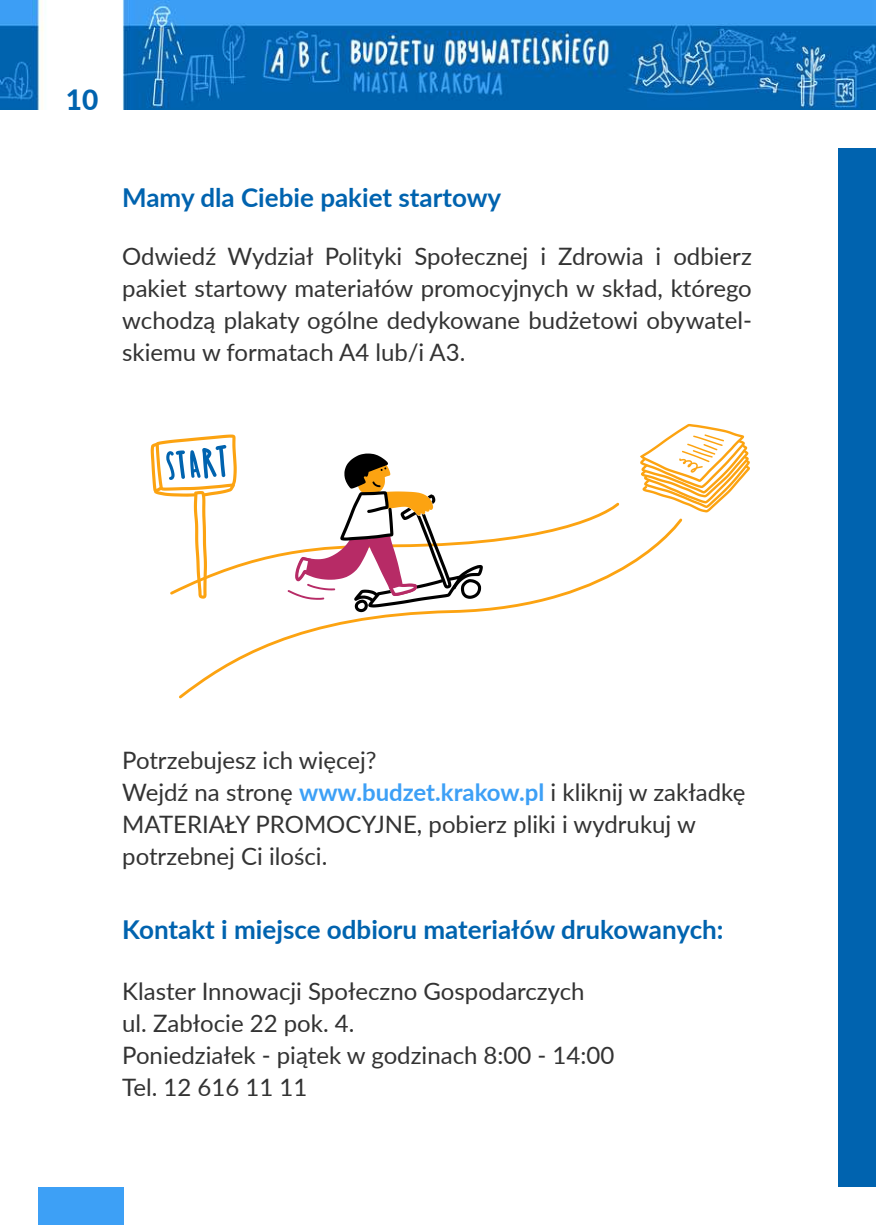
<style>
.page{position:relative;width:876px;height:1225px;background:#fff}
.page>*{position:absolute;margin:0;border:0;box-sizing:border-box;transform-origin:0 0}
.t1{font:800 28px "Lato";color:#0063af}
.t2{font:700 26px "Lato";color:#0063af}
.t3{font:24px/32px "Lato";color:#333}
.s1{font-weight:700;color:#3da0f6}
</style>
<div class="page">
<svg style="left:640px;top:424px;width:110px;height:88px"></svg>
<svg style="left:179px;top:517px;width:504px;height:182px"></svg>
<svg style="left:288px;top:453px;width:195px;height:159px"></svg>
<svg style="left:151px;top:434px;width:86px;height:164px"></svg>
<div style="left:38px;top:1187px;width:85px;height:38px;background:#3da0f6"></div>
<div style="left:838px;top:148px;width:38px;height:1039px;background:#0063af"></div>
<img style="left:1px;top:0;width:875px;height:110px">
<p class="t1" style="left:66px;top:79px;width:34px">10</p>
<p class="t2" style="left:122px;top:178px;width:381px">Mamy dla Ciebie pakiet startowy</p>
<p class="t3" style="left:122px;top:239px;width:631px;text-align:justify">Odwiedź Wydział Polityki Społecznej i Zdrowia i odbierz pakiet startowy materiałów promocyjnych w skład, którego wchodzą plakaty ogólne dedykowane budżetowi obywatel&shy;skiemu w formatach A4 lub/i A3.</p>
<p class="t3" style="left:122px;top:743px;width:625px">Potrzebujesz ich więcej?<br>Wejdź na stronę <span class="s1">www.budzet.krakow.pl</span> i kliknij w zakładkę MATERIAŁY PROMOCYJNE, pobierz pliki i wydrukuj w potrzebnej Ci ilości.</p>
<p class="t2" style="left:122px;top:910px;width:603px">Kontakt i miejsce odbioru materiałów drukowanych:</p>
<p class="t3" style="left:122px;top:974px;width:494px">Klaster Innowacji Społeczno Gospodarczych ul. Zabłocie 22 pok. 4.<br>Poniedziałek - piątek w godzinach 8:00 - 14:00<br>Tel. 12 616 11 11</p>
</div>
